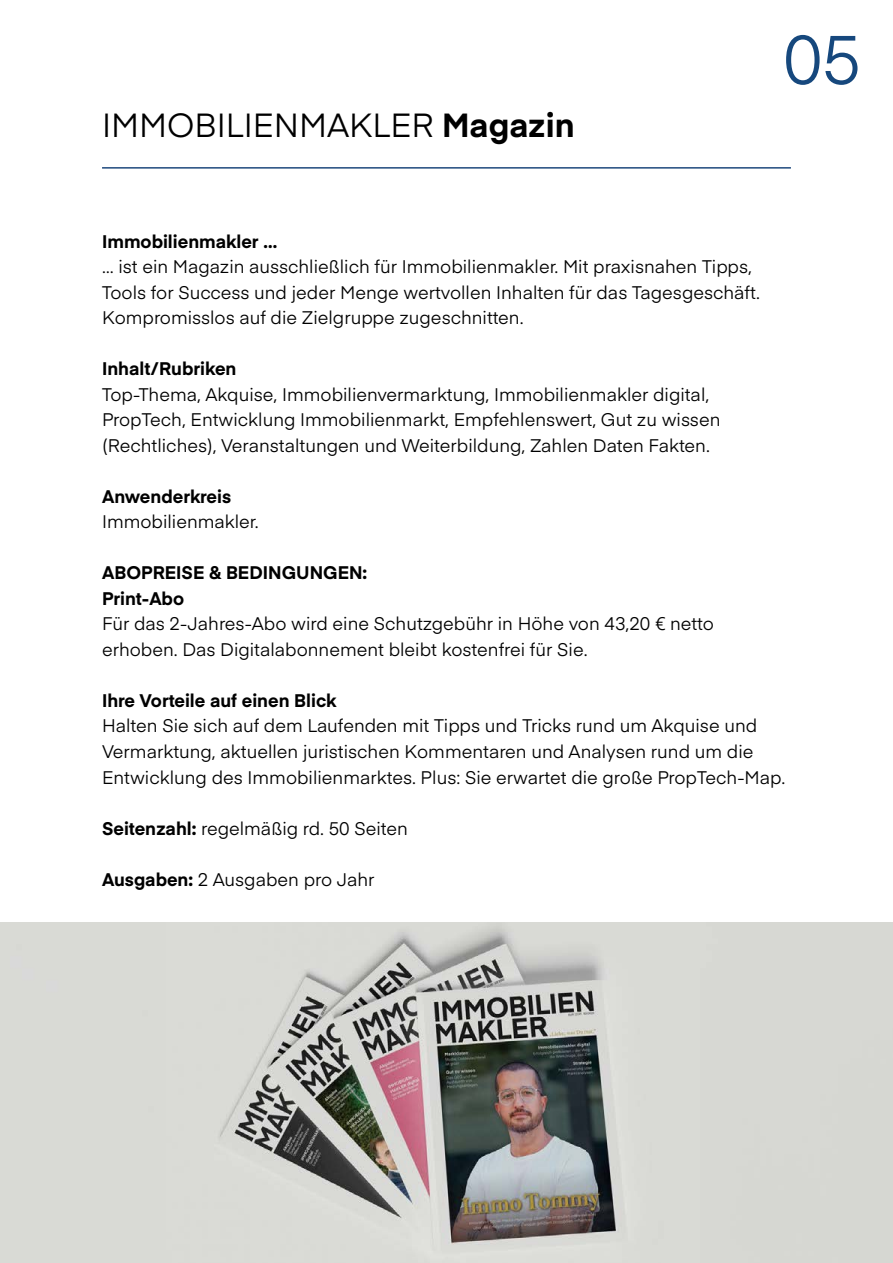
<style>
.page{position:relative;width:893px;height:1263px;background:#fff}
.page>*{position:absolute;margin:0;border:0;box-sizing:border-box;transform-origin:0 0}
.t1{font:67.5px "Eina 01";color:#16487d}
.t2{font:33px "Eina 01";color:#000}
.t3{font:18px/25.5px "Eina 01";color:#000}
.t4{font:700 18px/25.5px "Eina 01";color:#000}
.s1{font-weight:700}
</style>
<div class="page">
<img style="left:0;top:923px;width:893px;height:340px">
<hr style="left:102px;top:167px;width:689px;height:2px;background:#1f497d">
<h2 class="t2" style="left:102px;top:100px;width:474px">IMMOBILIENMAKLER <span class="s1">Magazin</span></h2>
<h1 class="t1" style="left:783px;top:9px;width:79px">05</h1>
<p class="t4" style="left:102px;top:228px;width:177px">Immobilienmakler …</p>
<p class="t3" style="left:102px;top:253px;width:659px">… ist ein Magazin ausschließlich für Immobilienmakler. Mit praxisnahen Tipps,<br>Tools for Success und jeder Menge wertvollen Inhalten für das Tagesgeschäft.<br>Kompromisslos auf die Zielgruppe zugeschnitten.</p>
<p class="t4" style="left:102px;top:355px;width:136px">Inhalt/Rubriken</p>
<p class="t3" style="left:102px;top:380px;width:620px">Top-Thema, Akquise, Immobilienvermarktung, Immobilienmakler digital,<br>PropTech, Entwicklung Immobilienmarkt, Empfehlenswert, Gut zu wissen (Rechtliches), Veranstaltungen und Weiterbildung, Zahlen Daten Fakten.</p>
<p class="t4" style="left:102px;top:483px;width:131px">Anwenderkreis</p>
<p class="t3" style="left:102px;top:508px;width:158px">Immobilienmakler.</p>
<p class="t4" style="left:102px;top:559px;width:267px">ABOPREISE &amp; BEDINGUNGEN:<br>Print-Abo</p>
<p class="t3" style="left:102px;top:610px;width:613px">Für das 2-Jahres-Abo wird eine Schutzgebühr in Höhe von 43,20 € netto erhoben. Das Digitalabonnement bleibt kostenfrei für Sie.</p>
<p class="t4" style="left:102px;top:687px;width:236px">Ihre Vorteile auf einen Blick</p>
<p class="t3" style="left:102px;top:712px;width:685px">Halten Sie sich auf dem Laufenden mit Tipps und Tricks rund um Akquise und<br>Vermarktung, aktuellen juristischen Kommentaren und Analysen rund um die<br>Entwicklung des Immobilienmarktes. Plus: Sie erwartet die große PropTech-Map.</p>
<p class="t3" style="left:102px;top:814px;width:307px"><span class="s1">Seitenzahl:</span> regelmäßig rd. 50 Seiten</p>
<p class="t3" style="left:102px;top:865px;width:274px"><span class="s1">Ausgaben:</span> 2 Ausgaben pro Jahr</p>
</div>
